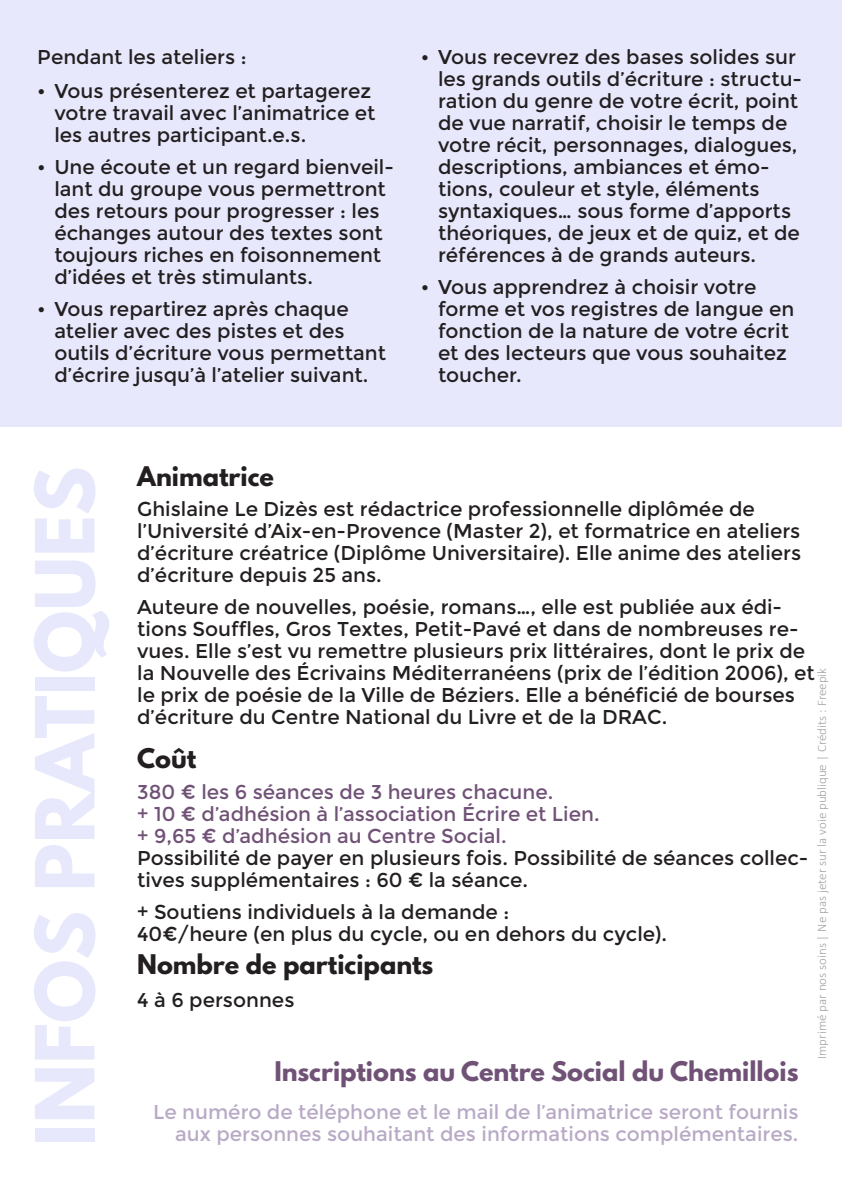
<style>
.page{position:relative;width:842px;height:1191px;background:#fff}
.page>*{position:absolute;margin:0;border:0;box-sizing:border-box;transform-origin:0 0}
.t1{font:700 72.2px "League Spartan";color:#e7e8fc}
.t2{font:700 24px "League Spartan";color:#715277}
.t3{font:700 24px "League Spartan";color:#231f20}
.t4{font:20px/22px "Montserrat";color:#231f20}
.t5{font:20px/22px "Montserrat";color:#b8aac6;text-align:right}
.t6{font:20px "Montserrat";color:#715277}
.t7{font:300 13px "Calibri";color:#636366}
</style>
<div class="page">
<div style="left:0;top:0;width:842px;height:426px;background:#e7e8fc"></div>
<p class="t4" style="left:37px;top:46px;width:211px">Pendant les ateliers :</p>
<p class="t4" style="left:54px;top:80px;width:323px;text-indent:-17px">• Vous présenterez et partagerez votre travail avec l’animatrice et les autres participant.e.s.</p>
<p class="t4" style="left:54px;top:156px;width:341px;text-indent:-17px">• Une écoute et un regard bienveil&shy;lant du groupe vous permettront des retours pour progresser : les échanges autour des textes sont toujours riches en foisonnement d’idées et très stimulants.</p>
<p class="t4" style="left:54px;top:298px;width:333px;text-indent:-17px">• Vous repartirez après chaque atelier avec des pistes et des outils d’écriture vous permettant d’écrire jusqu’à l’atelier suivant.</p>
<p class="t4" style="left:438px;top:46px;width:366px;text-indent:-17px">• Vous recevrez des bases solides sur les grands outils d’écriture : structu&shy;ration du genre de votre écrit, point de vue narratif, choisir le temps de votre récit, personnages, dialogues, descriptions, ambiances et émo&shy;tions, couleur et style, éléments syntaxiques… sous forme d’apports théoriques, de jeux et de quiz, et de références à de grands auteurs.</p>
<p class="t4" style="left:438px;top:276px;width:358px;text-indent:-17px">• Vous apprendrez à choisir votre forme et vos registres de langue en fonction de la nature de votre écrit et des lecteurs que vous souhaitez toucher.</p>
<p class="t1" style="left:9px;top:1145px;width:680px;rotate:-90deg">INFOS PRATIQUES</p>
<p class="t3" style="left:137px;top:458px;width:138px">Animatrice</p>
<p class="t4" style="left:137px;top:498px;width:665px">Ghislaine Le Dizès est rédactrice professionnelle diplômée de l’Université d’Aix-en-Provence (Master 2), et formatrice en ateliers d’écriture créatrice (Diplôme Universitaire). Elle anime des ateliers d’écriture depuis 25 ans.</p>
<p class="t4" style="left:137px;top:596px;width:679px">Auteure de nouvelles, poésie, romans…, elle est publiée aux édi&shy;tions Souffles, Gros Textes, Petit-Pavé et dans de nombreuses re&shy;vues. Elle s’est vu remettre plusieurs prix littéraires, dont le prix de la Nouvelle des Écrivains Méditerranéens (prix de l’édition 2006), et le prix de poésie de la Ville de Béziers. Elle a bénéficié de bourses d’écriture du Centre National du Livre et de la DRAC.</p>
<p class="t3" style="left:137px;top:739px;width:61px">Coût</p>
<p class="t7" style="left:814px;top:1059px;width:392px;rotate:-90deg">Imprimé par nos soins | Ne pas jeter sur la voie publique | Crédits : Freepik</p>
<p class="t6" style="left:137px;top:780px;width:418px">380 € les 6 séances de 3 heures chacune.</p>
<p class="t6" style="left:137px;top:802px;width:464px">+ 10 € d’adhésion à l’association Écrire et Lien.</p>
<p class="t6" style="left:137px;top:824px;width:371px">+ 9,65 € d’adhésion au Centre Social.</p>
<p class="t4" style="left:137px;top:847px;width:672px">Possibilité de payer en plusieurs fois. Possibilité de séances collec&shy;tives supplémentaires : 60 € la séance.</p>
<p class="t4" style="left:137px;top:901px;width:373px">+ Soutiens individuels à la demande :</p>
<p class="t4" style="left:137px;top:923px;width:531px">40€/heure (en plus du cycle, ou en dehors du cycle).</p>
<p class="t3" style="left:137px;top:945px;width:298px">Nombre de participants</p>
<p class="t4" style="left:137px;top:989px;width:159px">4 à 6 personnes</p>
<p class="t2" style="left:274px;top:1053px;width:526px">Inscriptions au Centre Social du Chemillois</p>
<p class="t5" style="left:153px;top:1101px;width:647px">Le numéro de téléphone et le mail de l’animatrice seront fournis aux personnes souhaitant des informations complémentaires.</p>
</div>
